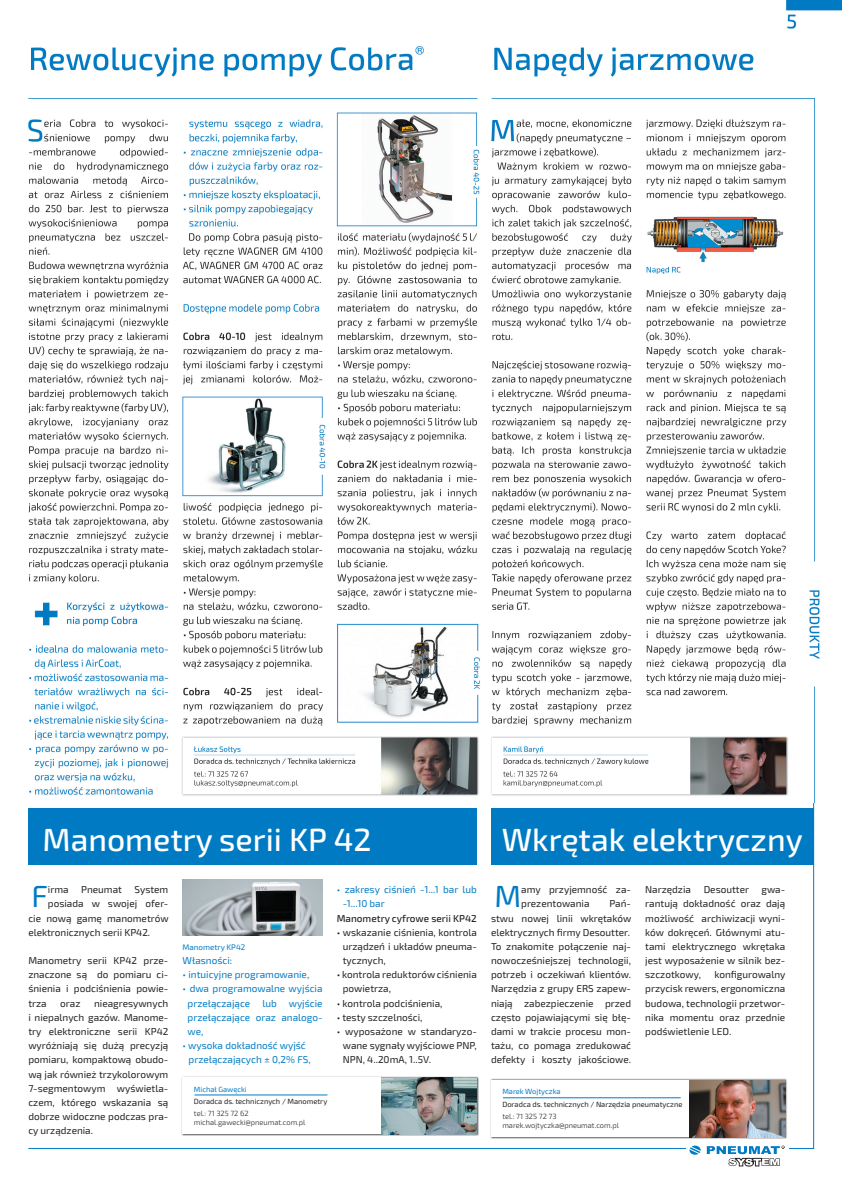
<style>
.page{position:relative;width:842px;height:1191px;background:#fff}
.page>*{position:absolute;margin:0;border:0;box-sizing:border-box;transform-origin:0 0}
.t1{font:500 32px "Exo 2.0";color:#fff}
.t2{font:30.5px "Exo 2.0";color:#007bc3}
.t3{font:10px/14.2px "Exo 2.0";color:#231f20;text-align:justify}
.t4{font:10px/14.2px "Exo 2.0";color:#007bc3}
.t5{font:500 10px "Exo 2.0";color:#231f20}
.t6{font:8px "Exo 2.0";color:#007bc3}
.t7{font:300 7.5px/9px "Exo 2.0";color:#231f20}
.t8{font:7.5px "Exo 2.0";color:#231f20}
.t9{font:7.5px "Exo 2.0";color:#007bc3}
.s1{font-family:"Exo 2"}
</style>
<div class="page">
<svg style="left:689px;top:1145px;width:12px;height:9px"></svg>
<svg style="left:707px;top:1145px;width:77px;height:21px"></svg>
<div style="left:28px;top:808px;width:449px;height:57px;background:#007bc3"></div>
<div style="left:181px;top:1075px;width:298px;height:61px;background:#231f20;opacity:.75"></div>
<div style="left:183px;top:1077px;width:294px;height:57px;background:#fff"></div>
<img style="left:381px;top:1077px;width:96px;height:57px">
<hr style="left:194px;top:1094px;width:133px;height:1px;background:#007bc3">
<img style="left:183px;top:879px;width:140px;height:56px">
<div style="left:491px;top:808px;width:323px;height:57px;background:#007bc3"></div>
<div style="left:490px;top:1078px;width:298px;height:60px;background:#231f20;opacity:.75"></div>
<div style="left:491px;top:1080px;width:294px;height:57px;background:#fff"></div>
<img style="left:689px;top:1080px;width:96px;height:57px">
<hr style="left:503px;top:1097px;width:178px;height:1px;background:#007bc3">
<img style="left:28px;top:0;width:814px;height:802px">
<h1 class="t1" style="left:43px;top:820px;width:330px">Manometry serii KP 42</h1>
<h2 class="t2" style="left:31px;top:879px;width:18px">F</h2>
<p class="t3" style="left:48px;top:883px;width:22px">irma</p>
<p class="t3" style="left:81px;top:883px;width:42px">Pneumat</p>
<p class="t3" style="left:135px;top:883px;width:35px">System</p>
<p class="t3" style="left:48px;top:897px;width:122px">posiada w swojej ofer-</p>
<p class="t3" style="left:28px;top:911px;width:142px">cie nową gamę manometrów</p>
<p class="t3" style="left:28px;top:925px;width:123px">elektronicznych serii KP42.</p>
<p class="t3" style="left:28px;top:953px;width:142px">Manometry serii KP42 prze&shy;znaczone są do pomiaru ci&shy;śnienia i podciśnienia powie&shy;trza</p>
<p class="t3" style="left:28px;top:996px;width:142px;text-indent:66px">nieagresywnych i niepalnych gazów. Manome&shy;try elektroniczne serii KP42 wyróżniają się dużą precyzją pomiaru, kompaktową obudo&shy;wą jak również trzykolorowym 7-segmentowym wyświetla&shy;czem, którego wskazania są dobrze widoczne podczas pra&shy;cy urządzenia.</p>
<p class="t3" style="left:60px;top:996px;width:22px">oraz</p>
<p class="t6" style="left:183px;top:942px;width:64px">Manometry KP42</p>
<p class="t4" style="left:183px;top:953px;width:51px">Własności:</p>
<p class="t4" style="left:183px;top:968px;width:128px">• intuicyjne programowanie,</p>
<p class="t4" style="left:188px;top:982px;width:137px;text-align:justify;text-indent:-5px">• dwa programowalne wyjścia przełączające lub wyjście przełączające oraz analogo&shy;we,</p>
<p class="t4" style="left:189px;top:1038px;width:124px;text-indent:-6px">• wysoka dokładność wyjść przełączających ± 0,2% FS,</p>
<p class="t9" style="left:194px;top:1084px;width:54px">Michał Gawęcki</p>
<p class="t8" style="left:194px;top:1096px;width:135px">Doradca ds. technicznych / Manometry</p>
<p class="t7" style="left:194px;top:1109px;width:113px">tel.: 71 325 72 62 michal.gawecki@pneumat.com.pl</p>
<p class="t4" style="left:343px;top:882px;width:136px;text-indent:-6px">• zakresy ciśnień -1...1 bar lub -1...10 bar</p>
<p class="t5" style="left:337px;top:912px;width:142px">Manometry cyfrowe serii KP42</p>
<p class="t3" style="left:343px;top:925px;width:136px;text-indent:-6px"><span class="s1">•</span> wskazanie ciśnienia, kontrola urządzeń i układów pneuma&shy;tycznych,</p>
<p class="t3" style="left:343px;top:967px;width:136px;text-indent:-6px">• kontrola reduktorów ciśnienia powietrza,</p>
<p class="t3" style="left:337px;top:996px;width:107px">• kontrola podciśnienia,</p>
<p class="t3" style="left:337px;top:1010px;width:87px">• testy szczelności,</p>
<p class="t3" style="left:343px;top:1024px;width:136px;text-indent:-6px">• wyposażone w standaryzo&shy;wane sygnały wyjściowe PNP, NPN, 4..20mA, 1..5V.</p>
<h1 class="t1" style="left:502px;top:820px;width:302px">Wkrętak elektryczny</h1>
<h2 class="t2" style="left:494px;top:879px;width:28px">M</h2>
<p class="t3" style="left:521px;top:883px;width:111px">amy przyjemność za&shy;prezentowania</p>
<p class="t3" style="left:491px;top:897px;width:142px;text-align:left;text-indent:118px">Pań&shy;stwu nowej linii wkrętaków elektrycznych firmy Desoutter.<br>To znakomite połączenie naj&shy;nowocześniejszej technologii, potrzeb i oczekiwań klientów.<br>Narzędzia z grupy ERS zapew&shy;niają zabezpieczenie przed często pojawiającymi się błę&shy;dami w trakcie procesu mon&shy;tażu, co pomaga zredukować defekty i koszty jakościowe.</p>
<p class="t3" style="left:645px;top:882px;width:47px">Narzędzia</p>
<p class="t3" style="left:645px;top:882px;width:142px;text-indent:58px">Desoutter gwa&shy;rantują dokładność oraz dają możliwość archiwizacji wyni&shy;ków dokręceń. Głównymi atu&shy;tami elektrycznego wkrętaka jest wyposażenie w silnik bez&shy;szczotkowy,</p>
<p class="t3" style="left:645px;top:967px;width:142px;text-indent:69px">konfigurowalny przycisk rewers, ergonomiczna budowa, technologii przetwor&shy;nika momentu oraz przednie podświetlenie LED.</p>
<p class="t9" style="left:502px;top:1087px;width:60px">Marek Wojtyczka</p>
<p class="t8" style="left:502px;top:1099px;width:182px">Doradca ds. technicznych / Narzędzia pneumatyczne</p>
<p class="t7" style="left:502px;top:1112px;width:118px">tel.: 71 325 72 73 marek.wojtyczka@pneumat.com.pl</p>
</div>
